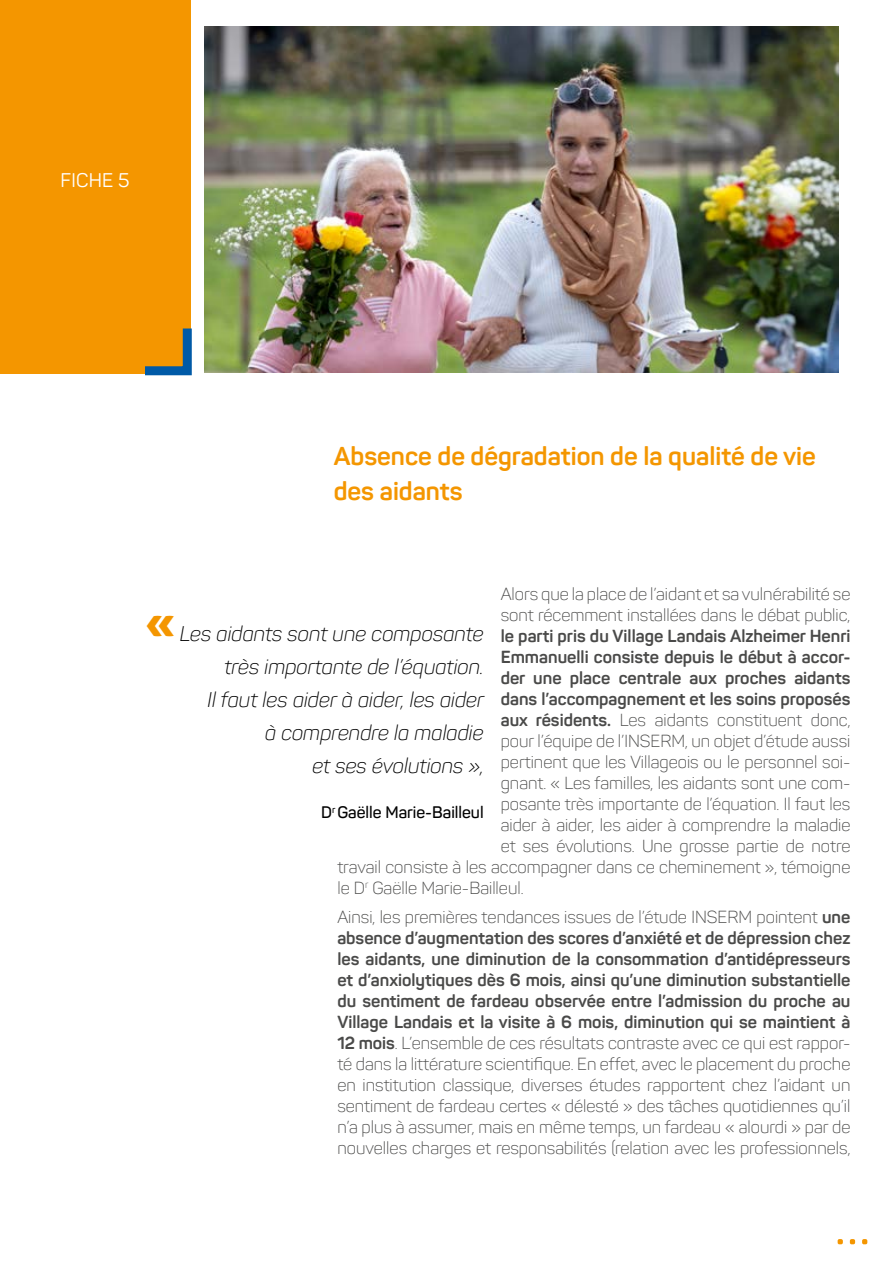
<style>
.page{position:relative;width:893px;height:1263px;background:#fff}
.page>*{position:absolute;margin:0;border:0;box-sizing:border-box;transform-origin:0 0}
.t1{font:200 120px "Panton";color:#f49600}
.t2{font:700 25.5px/34.5px "Panton";color:#f49600}
.t3{font:italic 300 21px/33px "Panton";color:#000;text-align:right}
.t4{font:19.5px "Panton";letter-spacing:.01em;color:#fff}
.t5{font:300 17.25px/21px "Panton";color:#4a4a49}
.t6{font:700 17.25px "Panton";color:#4a4a49}
.t7{font:600 16.5px "Panton";color:#000}
.s1{font-weight:700}
.s2{font-family:"Aller Display";font-weight:400;font-style:normal;font-size:45px;color:#f49600}
</style>
<div class="page">
<div style="left:0;top:0;width:191px;height:374px;background:#f49600"></div>
<svg style="left:145px;top:328px;width:47px;height:48px"></svg>
<img style="left:205px;top:27px;width:634px;height:346px">
<p class="t4" style="left:60px;top:168px;width:71px">FICHE 5</p>
<h2 class="t2" style="left:334px;top:439px;width:483px">Absence de dégradation de la qualité de vie des aidants</h2>
<p class="t5" style="left:501px;top:583px;width:351px">Alors que la place de l’aidant et sa vulnérabilité se sont récemment installées dans le débat public,</p>
<p class="t6" style="left:501px;top:625px;width:351px">le parti pris du Village Landais Alzheimer Henri</p>
<p class="t6" style="left:501px;top:646px;width:351px">Emmanuelli consiste depuis le début à accor-</p>
<p class="t6" style="left:501px;top:667px;width:351px">der une place centrale aux proches aidants</p>
<p class="t6" style="left:501px;top:688px;width:351px">dans l’accompagnement et les soins proposés</p>
<p class="t5" style="left:501px;top:709px;width:351px"><span class="s1">aux résidents.</span> Les aidants constituent donc,</p>
<p class="t5" style="left:501px;top:730px;width:351px">pour l’équipe de l’INSERM, un objet d’étude aussi</p>
<p class="t5" style="left:501px;top:751px;width:351px">pertinent que les Villageois ou le personnel soi-</p>
<p class="t5" style="left:501px;top:772px;width:351px">gnant. « Les familles, les aidants sont une com-</p>
<p class="t5" style="left:501px;top:793px;width:351px">posante très importante de l’équation. Il faut les</p>
<p class="t5" style="left:501px;top:814px;width:351px">aider à aider, les aider à comprendre la maladie</p>
<p class="t5" style="left:501px;top:835px;width:351px">et ses évolutions. Une grosse partie de notre</p>
<p class="t5" style="left:337px;top:856px;width:515px">travail consiste à les accompagner dans ce cheminement », témoigne</p>
<p class="t5" style="left:337px;top:877px;width:188px">le D<sup>r</sup> Gaëlle Marie-Bailleul.</p>
<p class="t5" style="left:337px;top:906px;width:515px;text-align:justify">Ainsi, les premières tendances issues de l’étude INSERM pointent <span class="s1">une absence d’augmentation des scores d’anxiété et de dépression chez les aidants, une diminution de la consommation d’antidépresseurs et d’anxiolytiques dès 6 mois, ainsi qu’une diminution substantielle du sentiment de fardeau observée entre l’admission du proche au Village Landais et la visite à 6 mois, diminution qui se maintient à 12 mois</span>. L’ensemble de ces résultats contraste avec ce qui est rappor&shy;té dans la littérature scientifique. En effet, avec le placement du proche en institution classique, diverses études rapportent chez l’aidant un sentiment de fardeau certes « délesté » des tâches quotidiennes qu’il n’a plus à assumer, mais en même temps, un fardeau « alourdi » par de nouvelles charges et responsabilités (relation avec les professionnels,</p>
<p class="t3" style="left:145px;top:617px;width:340px"><span class="s2">«</span> Les aidants sont une composante très importante de l’équation.<br>Il faut les aider à aider, les aider<br>à comprendre la maladie<br>et ses évolutions »,</p>
<p class="t7" style="left:321px;top:802px;width:164px">D<sup>r</sup> Gaëlle Marie-Bailleul</p>
<h1 class="t1" style="left:831px;top:1129px;width:44px">...</h1>
</div>
